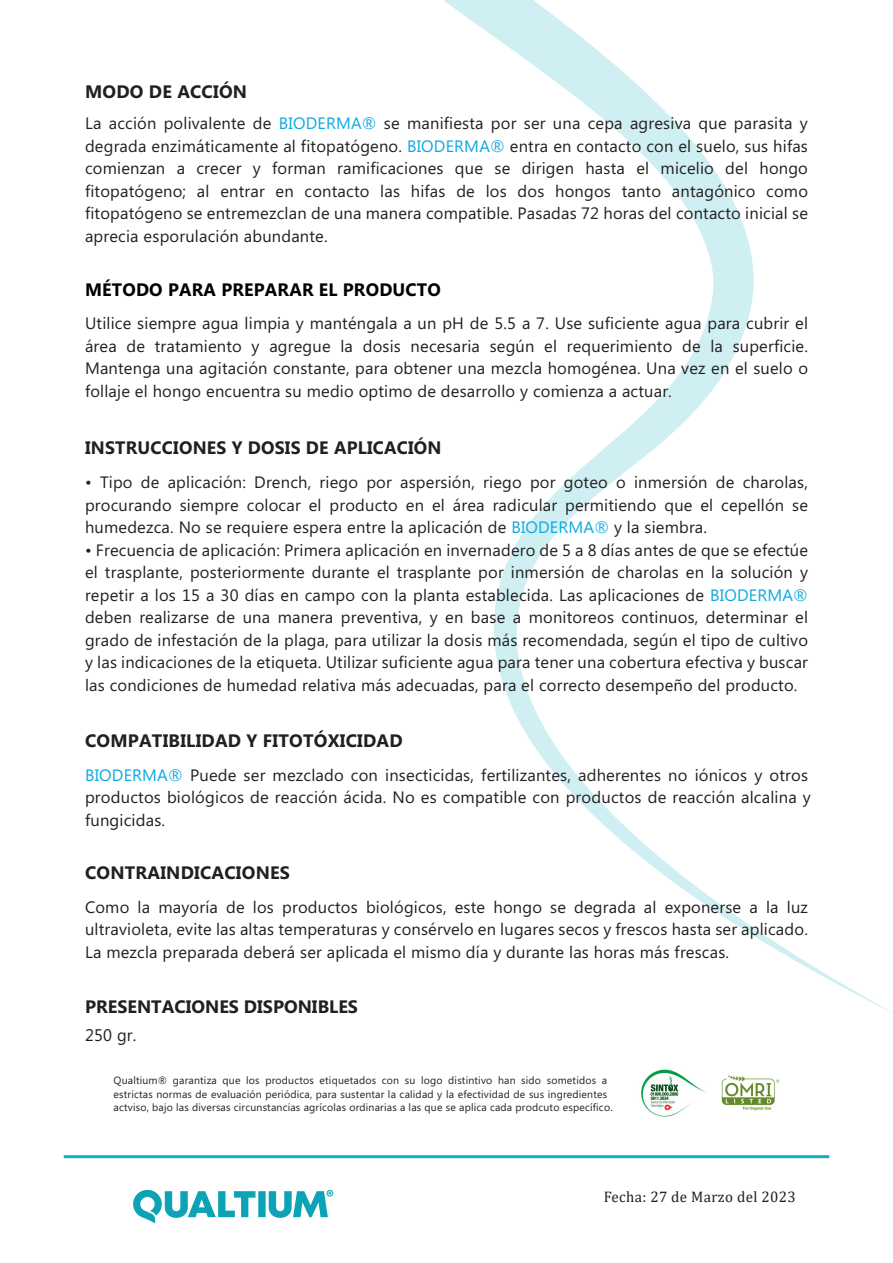
<style>
.page{position:relative;width:893px;height:1263px;background:#fff}
.page>*{position:absolute;margin:0;border:0;box-sizing:border-box;transform-origin:0 0}
.t1{font:700 18px "Microsoft Phags Pa";letter-spacing:.01em;color:#231f20}
.t2{font:700 18px "Microsoft Phags Pa";letter-spacing:.01em;color:#000002}
.t3{font:16.8px "Microsoft Phags Pa";color:#231f20}
.t4{font:16.5px/22.5px "Microsoft Phags Pa";letter-spacing:.01em;color:#231f20;text-align:justify}
.t5{font:15.3px "Cambria";letter-spacing:.02em;color:#231f20}
.t6{font:10.5px/13.5px "Microsoft Phags Pa";letter-spacing:.015em;color:#231f20}
.s1{color:#0ca9e2}
</style>
<div class="page">
<svg style="left:444px;top:0;width:448px;height:1013px"></svg>
<img style="left:641px;top:1069px;width:64px;height:48px">
<img style="left:721px;top:1075px;width:58px;height:36px">
<hr style="left:64px;top:1155px;width:765px;height:3px;background:#0bb1c5">
<img style="left:133px;top:1189px;width:201px;height:34px">
<p class="t1" style="left:85px;top:79px;width:164px">MODO DE ACCIÓN</p>
<p class="t4" style="left:85px;top:111px;width:724px">La acción polivalente de <span class="s1">BIODERMA®</span> se manifiesta por ser una cepa agresiva que parasita y degrada enzimáticamente al fitopatógeno. <span class="s1">BIODERMA®</span> entra en contacto con el suelo, sus hifas comienzan a crecer y forman ramificaciones que se dirigen hasta el micelio del hongo fitopatógeno; al entrar en contacto las hifas de los dos hongos tanto antagónico como fitopatógeno se entremezclan de una manera compatible. Pasadas 72 horas del contacto inicial se aprecia esporulación abundante.</p>
<p class="t2" style="left:85px;top:276px;width:357px">MÉTODO PARA PREPARAR EL PRODUCTO</p>
<p class="t4" style="left:85px;top:311px;width:724px">Utilice siempre agua limpia y manténgala a un pH de 5.5 a 7. Use suficiente agua para cubrir el área de tratamiento y agregue la dosis necesaria según el requerimiento de la superficie.<br>Mantenga una agitación constante, para obtener una mezcla homogénea. Una vez en el suelo o follaje el hongo encuentra su medio optimo de desarrollo y comienza a actuar.</p>
<p class="t1" style="left:85px;top:435px;width:358px">INSTRUCCIONES Y DOSIS DE APLICACIÓN</p>
<p class="t4" style="left:85px;top:470px;width:724px">• Tipo de aplicación: Drench, riego por aspersión, riego por goteo o inmersión de charolas, procurando siempre colocar el producto en el área radicular permitiendo que el cepellón se humedezca. No se requiere espera entre la aplicación de <span class="s1">BIODERMA®</span> y la siembra.</p>
<p class="t4" style="left:85px;top:538px;width:724px">• Frecuencia de aplicación: Primera aplicación en invernadero de 5 a 8 días antes de que se efectúe el trasplante, posteriormente durante el trasplante por inmersión de charolas en la solución y repetir a los 15 a 30 días en campo con la planta establecida. Las aplicaciones de <span class="s1">BIODERMA® </span>deben realizarse de una manera preventiva, y en base a monitoreos continuos, determinar el grado de infestación de la plaga, para utilizar la dosis más recomendada, según el tipo de cultivo y las indicaciones de la etiqueta. Utilizar suficiente agua para tener una cobertura efectiva y buscar las condiciones de humedad relativa más adecuadas, para el correcto desempeño del producto.</p>
<p class="t1" style="left:85px;top:728px;width:319px">COMPATIBILIDAD Y FITOTÓXICIDAD</p>
<p class="t4" style="left:85px;top:763px;width:727px;text-align:left"><span class="s1">BIODERMA®</span> Puede ser mezclado con insecticidas, fertilizantes, adherentes no iónicos y otros productos biológicos de reacción ácida. No es compatible con productos de reacción alcalina y fungicidas.</p>
<p class="t1" style="left:85px;top:860px;width:206px">CONTRAINDICACIONES</p>
<p class="t4" style="left:85px;top:895px;width:724px">Como la mayoría de los productos biológicos, este hongo se degrada al exponerse a la luz ultravioleta, evite las altas temperaturas y consérvelo en lugares secos y frescos hasta ser aplicado.<br>La mezcla preparada deberá ser aplicada el mismo día y durante las horas más frescas.</p>
<p class="t1" style="left:85px;top:994px;width:275px">PRESENTACIONES DISPONIBLES</p>
<p class="t3" style="left:85px;top:1023px;width:53px">250 gr.</p>
<p class="t6" style="left:114px;top:1073px;width:500px">Qualtium® garantiza que los productos etiquetados con su logo distintivo han sido sometidos a estrictas normas de evaluación periódica, para sustentar la calidad y la efectividad de sus ingredientes actviso, bajo las diversas circunstancias agrícolas ordinarias a las que se aplica cada prodcuto específico.</p>
<p class="t5" style="left:604px;top:1188px;width:193px">Fecha: 27 de Marzo del 2023</p>
</div>
